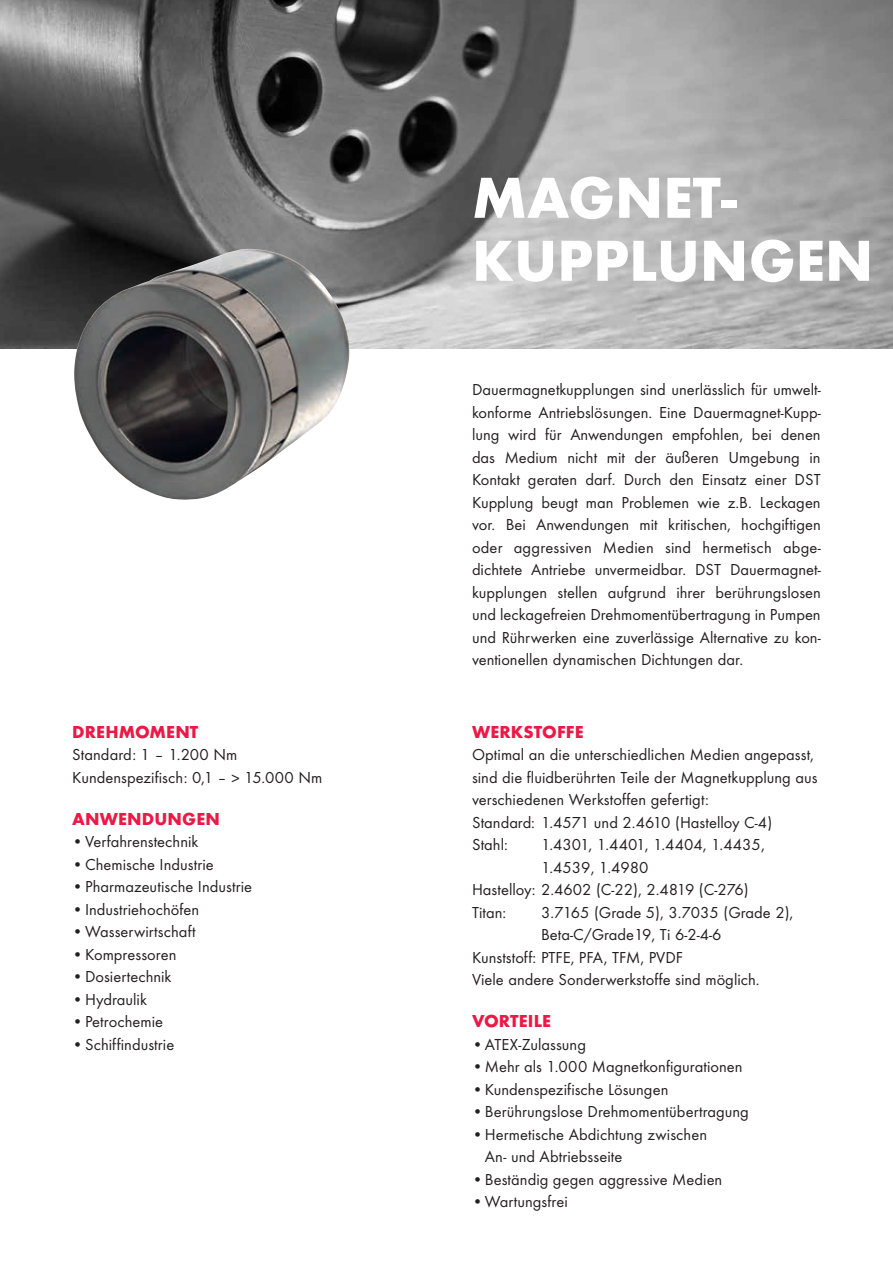
<style>
.page{position:relative;width:893px;height:1263px;background:#fff}
.page>*{position:absolute;margin:0;border:0;box-sizing:border-box;transform-origin:0 0}
.t1{font:800 60px/63px "Function";color:#fff}
.t2{font:800 18px "Function";letter-spacing:.005em;color:#ed1845}
.t3{font:16.5px/22.5px "Function";color:#231f20}
</style>
<div class="page">
<img style="left:0;top:0;width:893px;height:349px">
<img style="left:72px;top:249px;width:282px;height:251px">
<p class="t2" style="left:72px;top:721px;width:128px">DREHMOMENT</p>
<p class="t3" style="left:72px;top:744px;width:252px">Standard: 1 – 1.200 Nm<br>Kundenspezifisch: 0,1 – &gt; 15.000 Nm</p>
<p class="t2" style="left:72px;top:808px;width:149px">ANWENDUNGEN</p>
<p class="t3" style="left:72px;top:831px;width:128px">•Verfahrenstechnik</p>
<p class="t3" style="left:72px;top:853px;width:143px">•Chemische Industrie</p>
<p class="t3" style="left:72px;top:876px;width:181px">•Pharmazeutische Industrie</p>
<p class="t3" style="left:72px;top:898px;width:128px">•Industriehochöfen</p>
<p class="t3" style="left:72px;top:921px;width:125px">•Wasserwirtschaft</p>
<p class="t3" style="left:72px;top:943px;width:106px">•Kompressoren</p>
<p class="t3" style="left:72px;top:966px;width:101px">•Dosiertechnik</p>
<p class="t3" style="left:72px;top:988px;width:76px">•Hydraulik</p>
<p class="t3" style="left:72px;top:1011px;width:92px">•Petrochemie</p>
<p class="t3" style="left:72px;top:1033px;width:104px">•Schiffindustrie</p>
<h1 class="t1" style="left:472px;top:166px;width:403px">MAGNET-<br>KUPPLUNGEN</h1>
<p class="t3" style="left:472px;top:378px;width:350px;text-align:justify">Dauermagnetkupplungen sind unerlässlich für umwelt&shy;konforme Antriebslösungen. Eine Dauermagnet-Kupp&shy;lung wird für Anwendungen empfohlen, bei denen das Medium nicht mit der äußeren Umgebung in Kontakt geraten darf. Durch den Einsatz einer DST Kupplung beugt man Problemen wie z.B. Leckagen vor. Bei Anwendungen mit kritischen, hochgiftigen oder aggressiven Medien sind hermetisch abge&shy;dichtete Antriebe unvermeidbar. DST Dauermagnet&shy;kupplungen stellen aufgrund ihrer berührungslosen und leckagefreien Drehmomentübertragung in Pumpen und Rührwerken eine zuverlässige Alternative zu kon&shy;ventionellen dynamischen Dichtungen dar.</p>
<p class="t2" style="left:472px;top:721px;width:113px">WERKSTOFFE</p>
<p class="t3" style="left:472px;top:744px;width:347px">Optimal an die unterschiedlichen Medien angepasst, sind die fluidberührten Teile der Magnetkupplung aus verschiedenen Werkstoffen gefertigt:<br>Standard: 1.4571 und 2.4610 (Hastelloy C-4)<br>Stahl:</p>
<p class="t3" style="left:541px;top:834px;width:225px">1.4301, 1.4401, 1.4404, 1.4435,</p>
<p class="t3" style="left:541px;top:856px;width:109px">1.4539, 1.4980</p>
<p class="t3" style="left:472px;top:879px;width:278px">Hastelloy: 2.4602 (C-22), 2.4819 (C-276)</p>
<p class="t3" style="left:472px;top:901px;width:36px">Titan:</p>
<p class="t3" style="left:541px;top:901px;width:254px">3.7165 (Grade 5), 3.7035 (Grade 2),</p>
<p class="t3" style="left:541px;top:924px;width:182px">Beta-C/Grade19, Ti 6-2-4-6</p>
<p class="t3" style="left:472px;top:946px;width:212px">Kunststoff: PTFE, PFA, TFM, PVDF</p>
<p class="t3" style="left:472px;top:969px;width:289px">Viele andere Sonderwerkstoffe sind möglich.</p>
<p class="t2" style="left:472px;top:1011px;width:80px">VORTEILE</p>
<p class="t3" style="left:472px;top:1033px;width:116px">•ATEX-Zulassung</p>
<p class="t3" style="left:472px;top:1056px;width:272px">•Mehr als 1.000 Magnetkonfigurationen</p>
<p class="t3" style="left:472px;top:1078px;width:198px">•Kundenspezifische Lösungen</p>
<p class="t3" style="left:472px;top:1101px;width:278px">•Berührungslose Drehmomentübertragung</p>
<p class="t3" style="left:485px;top:1123px;width:224px;text-indent:-13px">•Hermetische Abdichtung zwischen<br>An- und Abtriebsseite</p>
<p class="t3" style="left:472px;top:1168px;width:252px">•Beständig gegen aggressive Medien</p>
<p class="t3" style="left:472px;top:1191px;width:97px">•Wartungsfrei</p>
</div>
